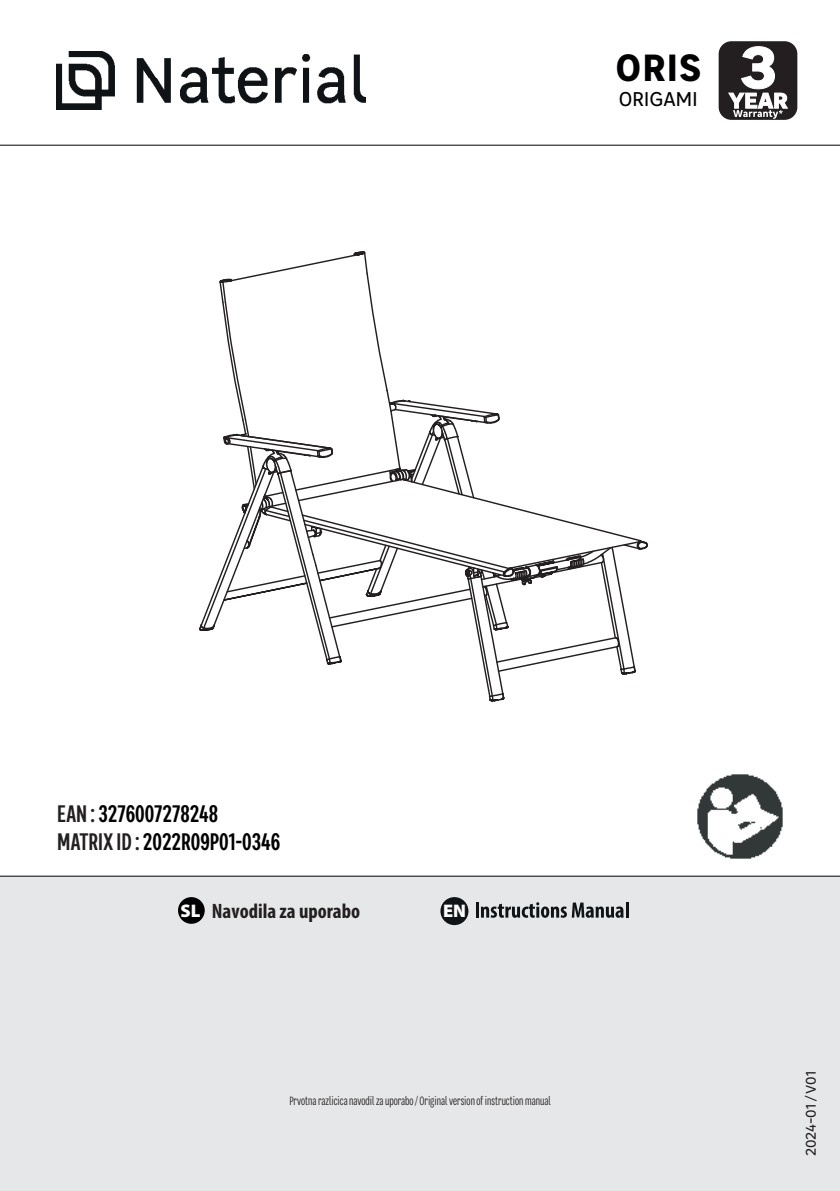
<style>
.page{position:relative;width:840px;height:1191px;background:#fff}
.page>*{position:absolute;margin:0;border:0;box-sizing:border-box;transform-origin:0 0}
.t1{font:700 38px "Leroy Merlin Sans";color:#000002}
.t2{font:700 24px/28.4px "Leroy Merlin Sans Condensed";color:#000001}
.t3{font:700 condensed 20.8px "Myriad Pro";color:#231f20}
.t4{font:20px "Leroy Merlin Sans";letter-spacing:-.01em;color:#000001}
.t5{font:900 18.2px "Myriad Pro";color:#fff}
.t6{font:14px "Leroy Merlin Sans";letter-spacing:-.005em;color:#231f20}
.t7{font:12px "Leroy Merlin Sans Condensed";color:#231f20}
.s1{color:#231f20}
.s2{font-weight:900;font-stretch:normal;font-size:18.2px;color:#fff}
</style>
<div class="page">
<hr style="left:0;top:145px;width:839px;height:1px;background:#000">
<img style="left:56px;top:51px;width:309px;height:58px">
<img style="left:697px;top:774px;width:85px;height:85px">
<div style="left:0;top:875px;width:839px;height:316px;background:#e6e7e9"></div>
<hr style="left:475px;top:902px;width:3px;height:15px;background:#111416">
<svg style="left:480px;top:902px;width:143px;height:15px;background:#8b8d8f"></svg>
<hr style="left:625px;top:902px;width:3px;height:15px;background:#111416">
<div style="left:440px;top:897px;width:28px;height:28px;background:#111416;border-radius:50%"></div>
<div style="left:178px;top:897px;width:27px;height:26px;background:#000;border-radius:50%"></div>
<svg style="left:199px;top:251px;width:449px;height:451px"></svg>
<div style="left:718px;top:41px;width:78px;height:79px;background:#231f20;border-radius:13px"></div>
<svg style="left:728px;top:46px;width:59px;height:73px"></svg>
<h1 class="t1" style="left:615px;top:36px;width:87px">ORIS</h1>
<h3 class="t4" style="left:618px;top:84px;width:81px">ORIGAMI</h3>
<h2 class="t2" style="left:57px;top:798px;width:224px"><span class="s1">EAN :</span> 3276007278248<br><span class="s1">MATRIX ID :</span> 2022R09P01-0346</h2>
<h3 class="t3" style="left:180px;top:898px;width:181px"><span class="s2">SL</span> Navodila za uporabo</h3>
<h3 class="t5" style="left:443px;top:898px;width:24px">EN</h3>
<p class="t7" style="left:289px;top:1093px;width:263px">Prvotna razlicica navodil za uporabo / Original version of instruction manual</p>
<p class="t6" style="left:799px;top:1156px;width:87px;rotate:-90deg">2024-01 / V01</p>
</div>
